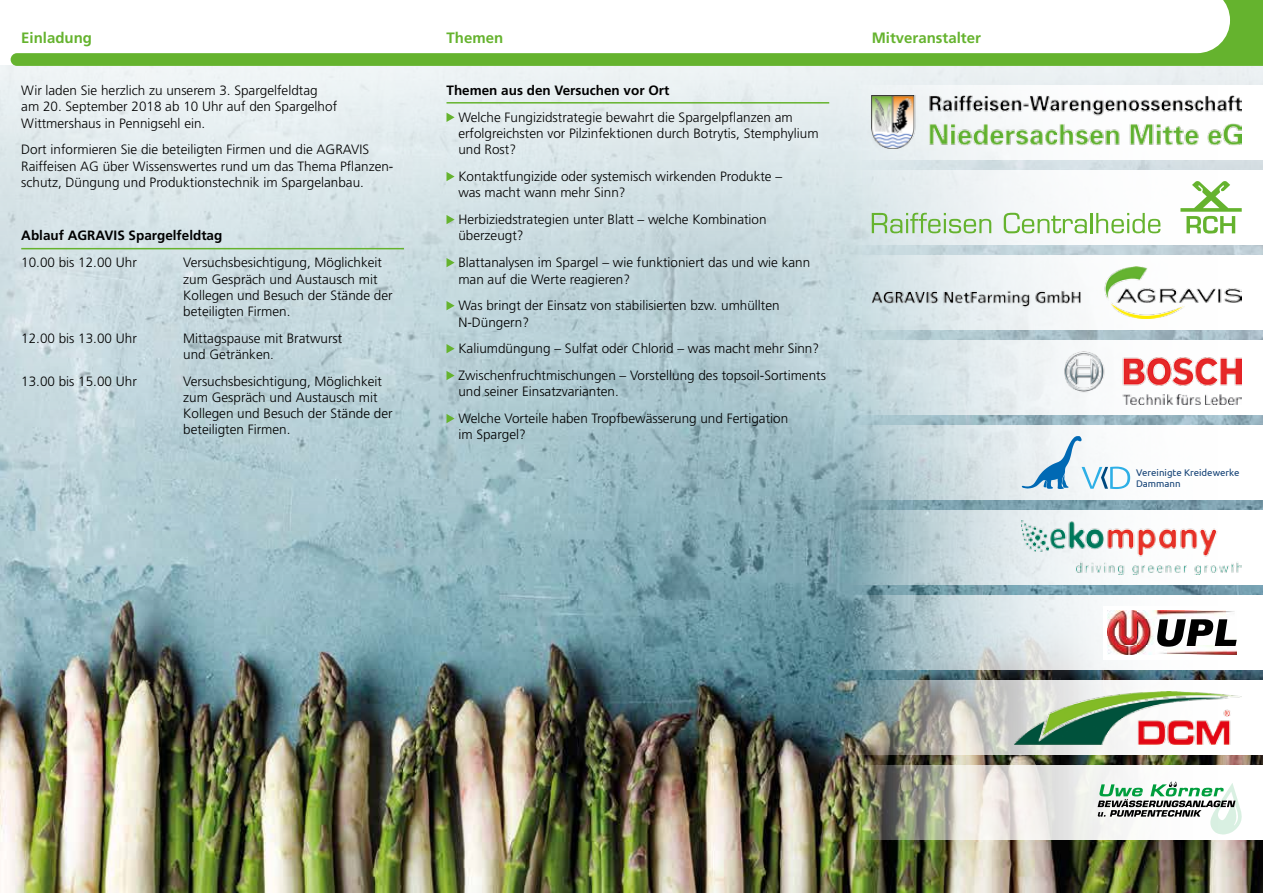
<style>
.page{position:relative;width:1263px;height:893px;background:#fff}
.page>*{position:absolute;margin:0;border:0;box-sizing:border-box;transform-origin:0 0}
.t1{font:700 15px "Frutiger LT";color:#65b32e}
.t2{font:300 13.5px/16.2px "Frutiger LT";color:#000}
.t3{font:700 13.5px "Frutiger LT";color:#000}
.t4{font:9.6px/10.8px "Ubuntu";color:#134175}
</style>
<div class="page">
<img style="left:0;top:66px;width:1263px;height:827px">
<svg style="left:446px;top:113px;width:9px;height:9px"></svg>
<svg style="left:446px;top:172px;width:9px;height:9px"></svg>
<svg style="left:446px;top:215px;width:9px;height:9px"></svg>
<svg style="left:446px;top:258px;width:9px;height:9px"></svg>
<svg style="left:446px;top:301px;width:9px;height:9px"></svg>
<svg style="left:446px;top:344px;width:9px;height:9px"></svg>
<svg style="left:446px;top:371px;width:9px;height:9px"></svg>
<svg style="left:446px;top:414px;width:9px;height:9px"></svg>
<svg style="left:11px;top:0;width:1252px;height:66px"></svg>
<hr style="left:21px;top:248px;width:383px;height:1px;background:#65b32e">
<hr style="left:446px;top:102px;width:383px;height:2px;background:#65b32e">
<div style="left:850px;top:170px;width:413px;height:74px;background:linear-gradient(to right,#dee9eb,#fff)"></div>
<svg style="left:1180px;top:181px;width:62px;height:53px"></svg>
<svg style="left:872px;top:213px;width:119px;height:20px;background:#bcdab3"></svg>
<svg style="left:1004px;top:213px;width:83px;height:20px"></svg>
<hr style="left:1090px;top:213px;width:2px;height:20px;background:#65b32e">
<svg style="left:1096px;top:213px;width:64px;height:20px"></svg>
<div style="left:850px;top:85px;width:413px;height:74px;background:linear-gradient(to right,#e3e9eb,#fff)"></div>
<img style="left:872px;top:96px;width:370px;height:53px">
<svg style="left:850px;top:255px;width:413px;height:75px"></svg>
<svg style="left:850px;top:340px;width:413px;height:75px"></svg>
<svg style="left:850px;top:425px;width:413px;height:75px"></svg>
<svg style="left:850px;top:510px;width:413px;height:75px"></svg>
<svg style="left:850px;top:595px;width:413px;height:75px"></svg>
<svg style="left:850px;top:680px;width:413px;height:75px"></svg>
<img style="left:872px;top:266px;width:370px;height:53px">
<img style="left:1065px;top:351px;width:177px;height:53px">
<img style="left:1021px;top:521px;width:221px;height:53px">
<div style="left:1103px;top:606px;width:139px;height:53px;background:#fff"></div>
<img style="left:1108px;top:611px;width:129px;height:43px">
<svg style="left:1156px;top:619px;width:81px;height:28px"></svg>
<img style="left:1013px;top:691px;width:229px;height:53px">
<svg style="left:1021px;top:436px;width:109px;height:53px"></svg>
<img style="left:850px;top:765px;width:413px;height:75px">
<svg style="left:1097px;top:781px;width:145px;height:53px"></svg>
<p class="t1" style="left:21px;top:29px;width:72px">Einladung</p>
<p class="t1" style="left:446px;top:29px;width:58px">Themen</p>
<p class="t3" style="left:446px;top:83px;width:224px">Themen aus den Versuchen vor Ort</p>
<p class="t2" style="left:458px;top:109px;width:362px">Welche Fungizidstrategie bewahrt die Spargelpflanzen am erfolgreichsten vor Pilzinfektionen durch Botrytis, Stemphylium und Rost?</p>
<p class="t2" style="left:458px;top:169px;width:325px">Kontaktfungizide oder systemisch wirkenden Produkte – was macht wann mehr Sinn?</p>
<p class="t2" style="left:458px;top:212px;width:310px">Herbiziedstrategien unter Blatt – welche Kombination überzeugt?</p>
<p class="t2" style="left:458px;top:255px;width:353px">Blattanalysen im Spargel – wie funktioniert das und wie kann man auf die Werte reagieren?</p>
<p class="t2" style="left:458px;top:298px;width:323px">Was bringt der Einsatz von stabilisierten bzw. umhüllten<br>N-Düngern?</p>
<p class="t2" style="left:458px;top:335px;width:369px;line-height:26.8px">Kaliumdüngung – Sulfat oder Chlorid – was macht mehr Sinn?<br>Zwischenfruchtmischungen – Vorstellung des topsoil-Sortiments</p>
<p class="t2" style="left:458px;top:378px;width:331px;line-height:26.8px">und seiner Einsatzvarianten.<br>Welche Vorteile haben Tropfbewässerung und Fertigation</p>
<p class="t2" style="left:458px;top:427px;width:69px">im Spargel?</p>
<p class="t2" style="left:21px;top:83px;width:317px">Wir laden Sie herzlich zu unserem 3. Spargelfeldtag am 20. September 2018 ab 10 Uhr auf den Spargelhof<br>Wittmershaus in Pennigsehl ein.</p>
<p class="t2" style="left:21px;top:142px;width:374px">Dort informieren Sie die beteiligten Firmen und die AGRAVIS<br>Raiffeisen AG über Wissenswertes rund um das Thema Pflanzen&shy;schutz, Düngung und Produktionstechnik im Spargelanbau.</p>
<p class="t3" style="left:21px;top:228px;width:203px">Ablauf AGRAVIS Spargelfeldtag</p>
<p class="t2" style="left:21px;top:255px;width:117px">10.00 bis 12.00 Uhr</p>
<p class="t2" style="left:183px;top:255px;width:211px">Versuchsbesichtigung, Möglichkeit zum Gespräch und Austausch mit<br>Kollegen und Besuch der Stände der beteiligten Firmen.</p>
<p class="t2" style="left:21px;top:330px;width:117px">12.00 bis 13.00 Uhr</p>
<p class="t2" style="left:183px;top:330px;width:161px">Mittagspause mit Bratwurst und Getränken.</p>
<p class="t2" style="left:21px;top:373px;width:117px">13.00 bis 15.00 Uhr</p>
<p class="t2" style="left:183px;top:373px;width:211px">Versuchsbesichtigung, Möglichkeit zum Gespräch und Austausch mit<br>Kollegen und Besuch der Stände der beteiligten Firmen.</p>
<p class="t1" style="left:872px;top:29px;width:111px">Mitveranstalter</p>
<p class="t4" style="left:1136px;top:467px;width:105px">Vereinigte Kreidewerke<br>Dammann</p>
</div>
